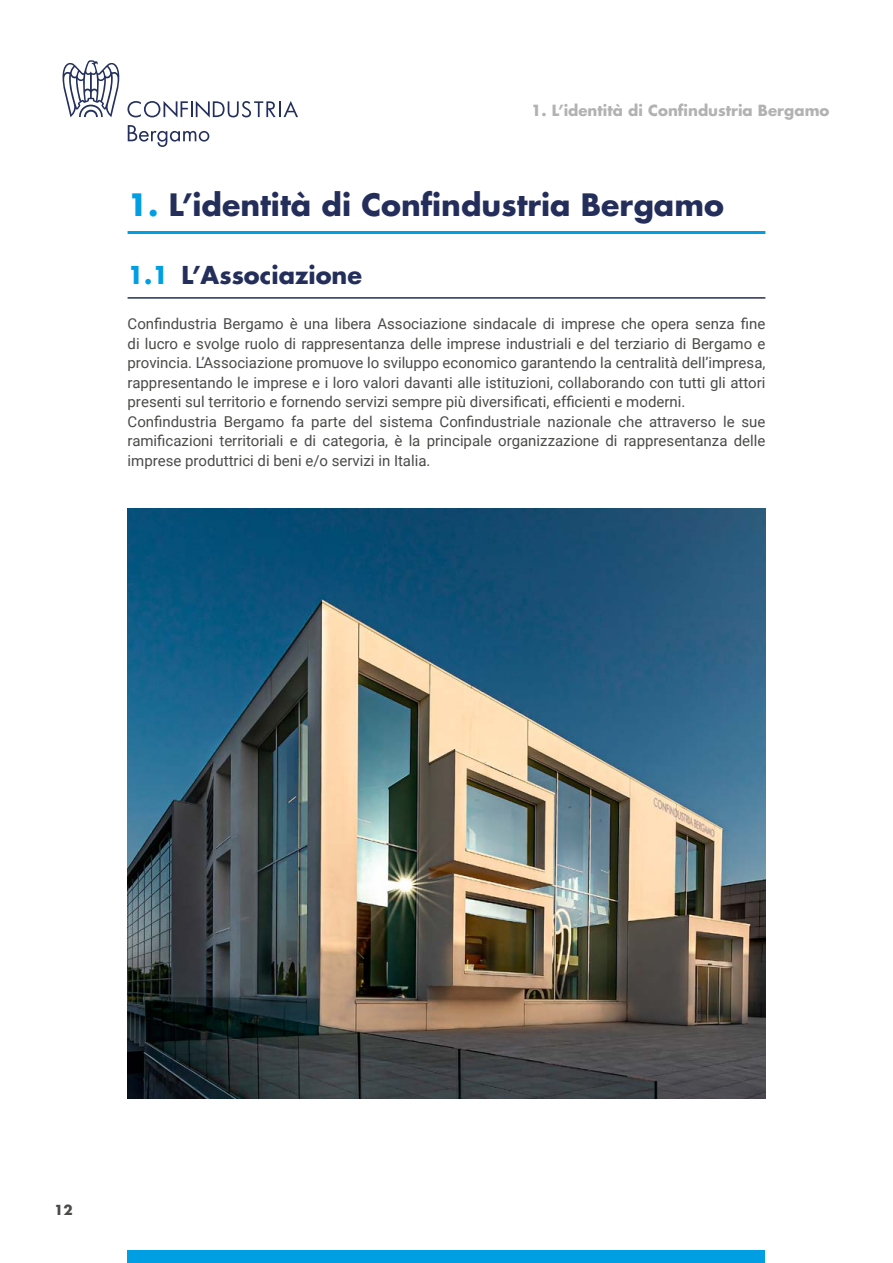
<style>
.page{position:relative;width:893px;height:1263px;background:#fff}
.page>*{position:absolute;margin:0;border:0;box-sizing:border-box;transform-origin:0 0}
.t1{font:700 30px "Futura Std";color:#242e5b}
.t2{font:700 24px "Futura Std";color:#242e5b}
.t3{font:15px/19.5px "Roboto";color:#4a4a49}
.t4{font:700 15px "Futura Std";color:#b3b2b2}
.t5{font:700 13.5px "Futura Std";color:#4a4a49}
.s1{color:#009fe3}
</style>
<div class="page">
<hr style="left:128px;top:231px;width:637px;height:3px;background:#009fe3">
<hr style="left:128px;top:297px;width:637px;height:2px;background:#242e5b">
<img style="left:128px;top:508px;width:637px;height:590px">
<div style="left:128px;top:1250px;width:637px;height:13px;background:#009fe3"></div>
<svg style="left:127px;top:101px;width:171px;height:17px"></svg>
<svg style="left:62px;top:60px;width:58px;height:57px"></svg>
<svg style="left:128px;top:125px;width:81px;height:22px"></svg>
<p class="t4" style="left:531px;top:101px;width:300px">1. L’identità di Confindustria Bergamo</p>
<h1 class="t1" style="left:128px;top:185px;width:598px"><span class="s1">1.</span> L’identità di Confindustria Bergamo</h1>
<h2 class="t2" style="left:128px;top:259px;width:236px"><span class="s1">1.1</span> L’Associazione</h2>
<p class="t3" style="left:128px;top:314px;width:639px">Confindustria Bergamo è una libera Associazione sindacale di imprese che opera senza fine di lucro e svolge ruolo di rappresentanza delle imprese industriali e del terziario di Bergamo e provincia. L’Associazione promuove lo sviluppo economico garantendo la centralità dell’impresa, rappresentando le imprese e i loro valori davanti alle istituzioni, collaborando con tutti gli attori presenti sul territorio e fornendo servizi sempre più diversificati, efficienti e moderni.<br>Confindustria Bergamo fa parte del sistema Confindustriale nazionale che attraverso le sue ramificazioni territoriali e di categoria, è la principale organizzazione di rappresentanza delle imprese produttrici di beni e/o servizi in Italia.</p>
<p class="t5" style="left:54px;top:1201px;width:20px">12</p>
</div>
